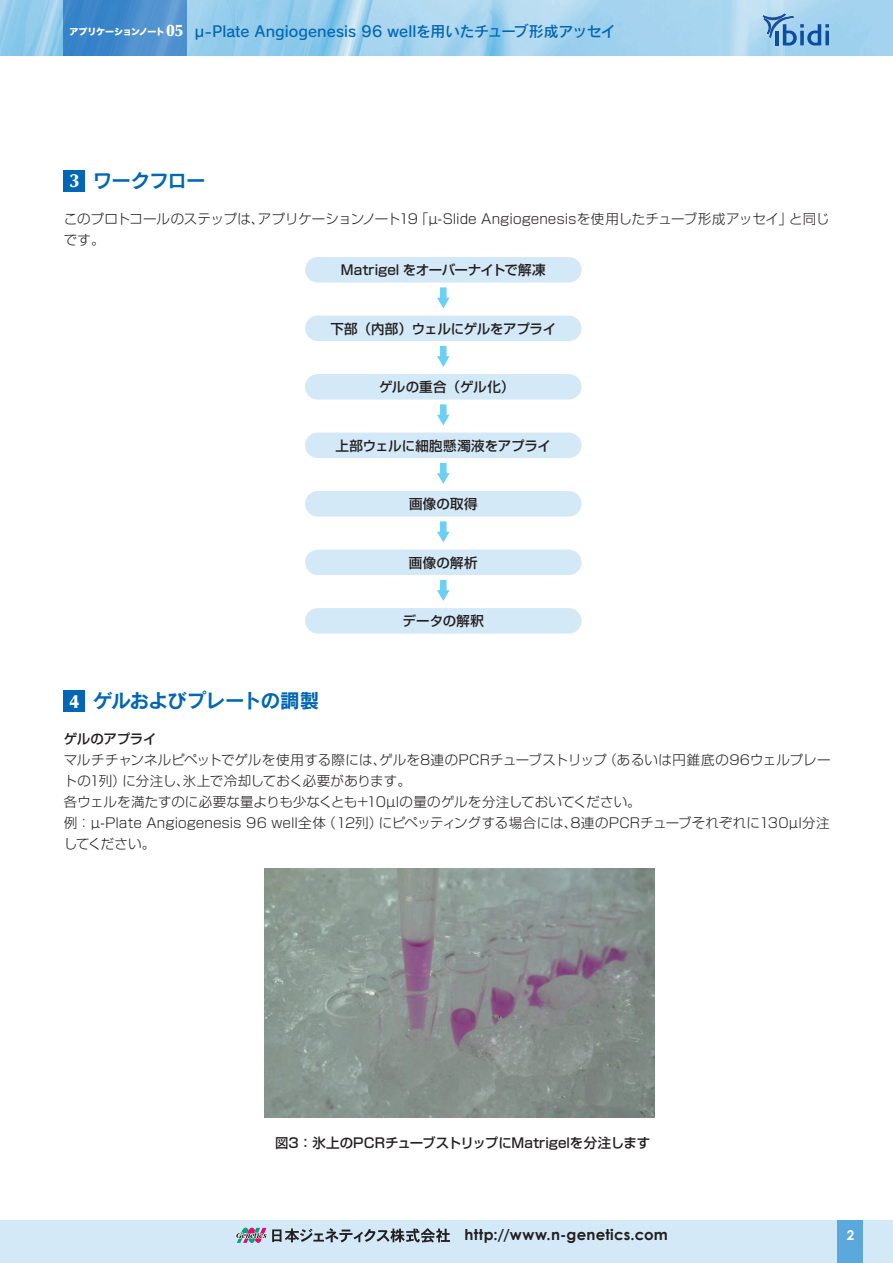
<style>
.page{position:relative;width:893px;height:1263px;background:#fff}
.page>*{position:absolute;margin:0;border:0;box-sizing:border-box;transform-origin:0 0}
.t1{font:19.5px "Rodin CID B";letter-spacing:-.035em;color:#0166b3}
.t2{font:15px "Rodin CID DB";color:#0166b3}
.t3{font:700 15px "Century Gothic";letter-spacing:.015em;color:#231f20}
.t4{font:300 13.5px/21px "Shin Go Pro";letter-spacing:.005em;color:#231f20}
.t5{font:500 13.5px "Shin Go Pro";color:#231f20}
.t6{font:500 13.5px "Shin Go Pro";letter-spacing:-.02em;color:#231f20}
.t7{font:500 13.5px "Shin Go Pro";letter-spacing:-.025em;color:#231f20}
.t8{font:700 13.5px "Century Gothic";color:#fff}
.s1{font-family:"Optima LT Std";font-weight:900;font-size:16.5px;color:#fff}
.s2{font-family:"Optima LT Std";font-weight:900;font-size:18.75px;color:#fff}
</style>
<div class="page">
<img style="left:0;top:0;width:893px;height:55px">
<svg style="left:762px;top:12px;width:67px;height:34px;background:#7bacd7"></svg>
<svg style="left:64px;top:0;width:123px;height:55px;background:#468bcc"></svg>
<div style="left:0;top:1220px;width:893px;height:43px;background:#d4e9f7"></div>
<div style="left:838px;top:1220px;width:25px;height:43px;background:#5ba8dc"></div>
<svg style="left:236px;top:1227px;width:214px;height:17px"></svg>
<div style="left:305px;top:257px;width:276px;height:26px;background:#d4e9f7;border-radius:13px"></div>
<div style="left:64px;top:170px;width:21px;height:21px;background:#0166b3"></div>
<div style="left:64px;top:691px;width:21px;height:21px;background:#0166b3"></div>
<img style="left:264px;top:869px;width:391px;height:248px">
<svg style="left:437px;top:287px;width:13px;height:21px"></svg>
<div style="left:305px;top:316px;width:276px;height:25px;background:#d4e9f7;border-radius:13px"></div>
<svg style="left:437px;top:346px;width:13px;height:21px"></svg>
<div style="left:305px;top:374px;width:276px;height:26px;background:#d4e9f7;border-radius:13px"></div>
<svg style="left:437px;top:404px;width:13px;height:21px"></svg>
<div style="left:305px;top:433px;width:276px;height:25px;background:#d4e9f7;border-radius:13px"></div>
<svg style="left:437px;top:463px;width:13px;height:21px"></svg>
<div style="left:305px;top:491px;width:276px;height:26px;background:#d4e9f7;border-radius:13px"></div>
<svg style="left:437px;top:521px;width:13px;height:21px"></svg>
<div style="left:305px;top:549px;width:276px;height:26px;background:#d4e9f7;border-radius:13px"></div>
<svg style="left:437px;top:580px;width:13px;height:21px"></svg>
<div style="left:305px;top:608px;width:276px;height:26px;background:#d4e9f7;border-radius:13px"></div>
<p class="t2" style="left:70px;top:22px;width:547px"><sup>アプリケーションノート</sup> <span class="s1">05</span> µ-Plate Angiogenesis 96 wellを用いたチューブ形成アッセイ</p>
<h1 class="t1" style="left:70px;top:167px;width:137px"><span class="s2">3</span> ワークフロー</h1>
<p class="t4" style="left:64px;top:206px;width:767px">このプロトコールのステップは、アプリケーションノート19「µ-Slide Angiogenesisを使用したチューブ形成アッセイ」と同じです。</p>
<p class="t5" style="left:341px;top:259px;width:206px">Matrigel をオーバーナイトで解凍</p>
<p class="t6" style="left:330px;top:317px;width:227px">下部（内部）ウェルにゲルをアプライ</p>
<p class="t5" style="left:379px;top:376px;width:137px">ゲルの重合（ゲル化）</p>
<p class="t5" style="left:336px;top:434px;width:217px">上部ウェルに細胞懸濁液をアプライ</p>
<p class="t5" style="left:409px;top:493px;width:70px">画像の取得</p>
<p class="t5" style="left:409px;top:551px;width:70px">画像の解析</p>
<h1 class="t1" style="left:70px;top:688px;width:251px"><span class="s2">4</span> ゲルおよびプレートの調製</h1>
<p class="t5" style="left:403px;top:610px;width:83px">データの解釈</p>
<p class="t7" style="left:64px;top:728px;width:94px">ゲルのアプライ</p>
<p class="t4" style="left:64px;top:748px;width:768px">マルチチャンネルピペットでゲルを使用する際には、ゲルを8連のPCRチューブストリップ（あるいは円錐底の96ウェルプレートの1列）に分注し、氷上で冷却しておく必要があります。<br>各ウェルを満たすのに必要な量よりも少なくとも+10µlの量のゲルを分注しておいてください。<br>例：µ-Plate Angiogenesis 96 well全体（12列）にピペッティングする場合には、8連のPCRチューブそれぞれに130µl分注してください。</p>
<p class="t5" style="left:275px;top:1131px;width:377px">図3：氷上のPCRチューブストリップにMatrigelを分注します</p>
<p class="t3" style="left:465px;top:1225px;width:205px">http://www.n-genetics.com</p>
<p class="t8" style="left:847px;top:1226px;width:9px">2</p>
</div>
